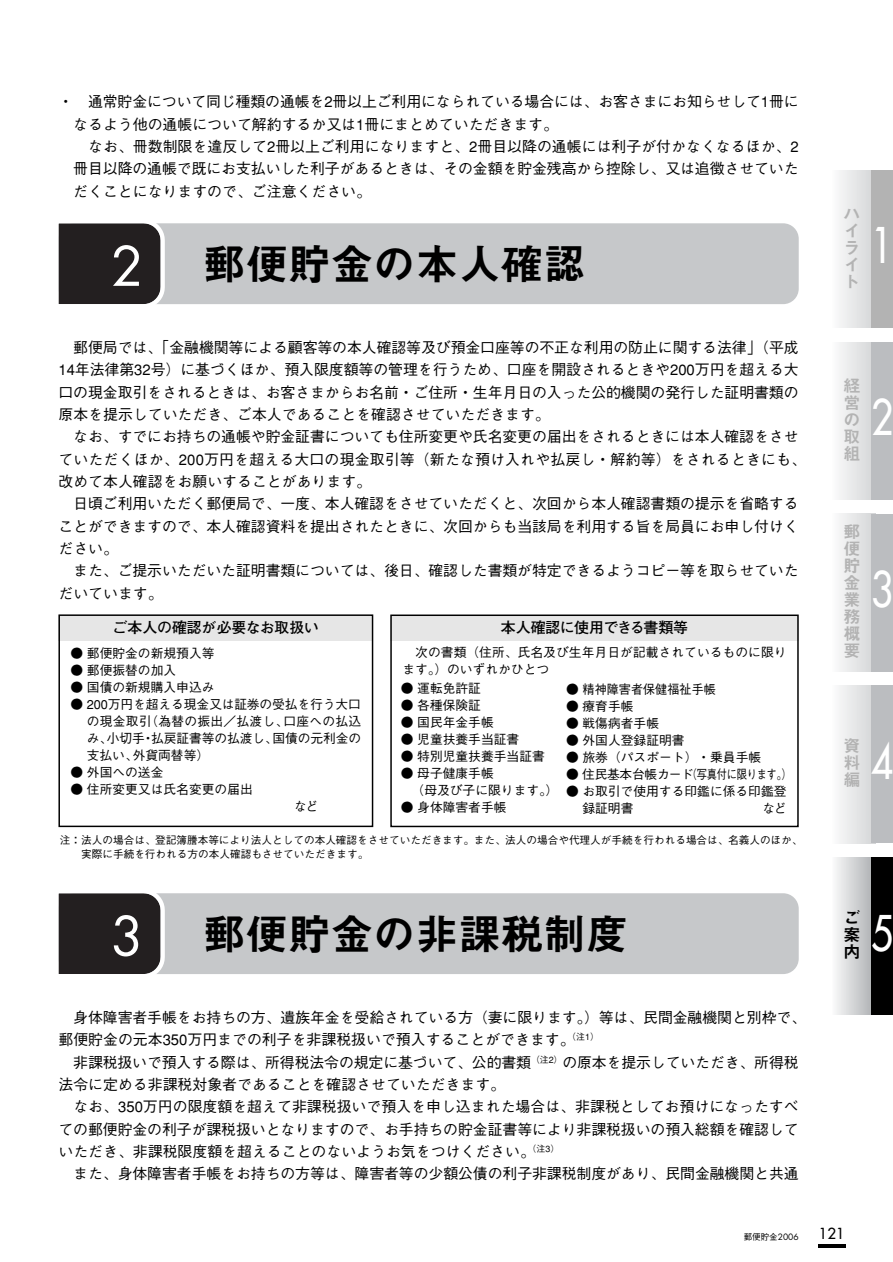
<style>
.page{position:relative;width:893px;height:1262px;background:#fff}
.page>*{position:absolute;margin:0;border:0;box-sizing:border-box;transform-origin:0 0}
.t1{font:47.85px "Futura";color:#fff;scale:.8 1}
.t2{font:42.6px "Midashi Go MB31";color:#000}
.t3{font:16.95px/17px "Midashi Go MB31";color:#b3b3b3;text-align:justify}
.t4{font:16.95px/17px "Midashi Go MB31";color:#000;text-align:justify}
.t5{font:500 14.85px/22.4px "Gothic BBB";letter-spacing:-.005em;color:#000}
.t6{font:700 14.85px "Futo Go B101";color:#000}
.t7{font:14.85px "Futura";color:#000}
.t8{font:500 12.75px/17px "Gothic BBB";color:#000}
.t9{font:500 12.75px "Gothic BBB";letter-spacing:-.02em;color:#000}
.t10{font:500 10.65px/13.8px "Gothic BBB";color:#000}
.t11{font:500 8.55px "Gothic BBB";color:#000}
.s1{font-family:"Futura";font-size:53.1px;color:#fff}
.s2{font-family:"Futura";font-weight:400}
</style>
<div class="page">
<svg style="left:839px;top:170px;width:32px;height:157px"></svg>
<div style="left:871px;top:170px;width:21px;height:157px;background:#b3b3b3"></div>
<svg style="left:839px;top:342px;width:32px;height:157px"></svg>
<div style="left:871px;top:342px;width:21px;height:157px;background:#bbbdc0"></div>
<svg style="left:839px;top:514px;width:32px;height:157px"></svg>
<div style="left:871px;top:514px;width:21px;height:157px;background:#bbbdc0"></div>
<svg style="left:839px;top:685px;width:32px;height:158px"></svg>
<div style="left:871px;top:685px;width:21px;height:158px;background:#bbbdc0"></div>
<svg style="left:836px;top:857px;width:35px;height:158px;background:#d3d4d6"></svg>
<div style="left:871px;top:857px;width:21px;height:158px;background:#000"></div>
<hr style="left:817px;top:1244px;width:28px;height:3px;background:#000">
<svg style="left:58px;top:614px;width:741px;height:214px"></svg>
<div style="left:58px;top:223px;width:740px;height:81px;background:#c6c8ca;border-radius:16px"></div>
<svg style="left:58px;top:223px;width:109px;height:81px;background:#343031"></svg>
<div style="left:58px;top:893px;width:740px;height:81px;background:#c6c8ca;border-radius:16px"></div>
<svg style="left:58px;top:893px;width:109px;height:81px;background:#343031"></svg>
<p class="t5" style="left:73px;top:93px;width:727px;text-indent:-15px">・ 通常貯金について同じ種類の通帳を2冊以上ご利用になられている場合には、お客さまにお知らせして1冊になるよう他の通帳について解約するか又は1冊にまとめていただきます。</p>
<p class="t5" style="left:73px;top:137px;width:727px;text-align:justify;text-indent:15px">なお、冊数制限を違反して2冊以上ご利用になりますと、2冊目以降の通帳には利子が付かなくなるほか、2冊目以降の通帳で既にお支払いした利子があるときは、その金額を貯金残高から控除し、又は追徴させていただくことになりますので、ご注意ください。</p>
<h2 class="t2" style="left:111px;top:248px;width:476px"><span class="s1">2</span> 郵便貯金の本人確認</h2>
<p class="t3" style="left:843px;top:207px;width:19px">ハイライト</p>
<h1 class="t1" style="left:871px;top:222px;width:29px">1</h1>
<p class="t5" style="left:58px;top:338px;width:741px;text-align:justify;text-indent:15px">郵便局では、「金融機関等による顧客等の本人確認等及び預金口座等の不正な利用の防止に関する法律」（平成14年法律第32号）に基づくほか、預入限度額等の管理を行うため、口座を開設されるときや200万円を超える大口の現金取引をされるときは、お客さまからお名前・ご住所・生年月日の入った公的機関の発行した証明書類の原本を提示していただき、ご本人であることを確認させていただきます。</p>
<p class="t5" style="left:58px;top:427px;width:749px;text-indent:15px">なお、すでにお持ちの通帳や貯金証書についても住所変更や氏名変更の届出をされるときには本人確認をさせていただくほか、200万円を超える大口の現金取引等（新たな預け入れや払戻し・解約等）をされるときにも、改めて本人確認をお願いすることがあります。</p>
<p class="t5" style="left:58px;top:494px;width:741px;text-align:justify;text-indent:15px">日頃ご利用いただく郵便局で、一度、本人確認をさせていただくと、次回から本人確認書類の提示を省略することができますので、本人確認資料を提出されたときに、次回からも当該局を利用する旨を局員にお申し付けください。</p>
<p class="t5" style="left:58px;top:561px;width:741px;text-indent:15px">また、ご提示いただいた証明書類については、後日、確認した書類が特定できるようコピー等を取らせていただいています。</p>
<p class="t6" style="left:113px;top:621px;width:208px">ご本人の確認が必要なお取扱い</p>
<p class="t6" style="left:501px;top:621px;width:189px">本人確認に使用できる書類等</p>
<p class="t8" style="left:71px;top:646px;width:145px">● 郵便貯金の新規預入等</p>
<p class="t8" style="left:71px;top:663px;width:107px">● 郵便振替の加入</p>
<p class="t8" style="left:71px;top:680px;width:145px">● 国債の新規購入申込み</p>
<p class="t8" style="left:87px;top:697px;width:276px;text-align:justify;text-indent:-16px">● 200万円を超える現金又は証券の受払を行う大口の現金取引（為替の振出／払渡し、口座への払込み、小切手・払戻証書等の払渡し、国債の元利金の支払い、外貨両替等）</p>
<p class="t8" style="left:71px;top:765px;width:94px">● 外国への送金</p>
<p class="t8" style="left:71px;top:782px;width:184px">● 住所変更又は氏名変更の届出</p>
<p class="t8" style="left:294px;top:799px;width:25px">など</p>
<p class="t8" style="left:402px;top:645px;width:385px;text-indent:13px">次の書類（住所、氏名及び生年月日が記載されているものに限ります。）のいずれかひとつ</p>
<p class="t8" style="left:401px;top:681px;width:82px">● 運転免許証</p>
<p class="t8" style="left:401px;top:698px;width:82px">● 各種保険証</p>
<p class="t8" style="left:401px;top:715px;width:94px">● 国民年金手帳</p>
<p class="t8" style="left:401px;top:732px;width:120px">● 児童扶養手当証書</p>
<p class="t8" style="left:401px;top:749px;width:145px">● 特別児童扶養手当証書</p>
<p class="t8" style="left:411px;top:766px;width:148px;text-indent:-11px">● 母子健康手帳<br>（母及び子に限ります。）</p>
<p class="t8" style="left:401px;top:800px;width:107px">● 身体障害者手帳</p>
<p class="t8" style="left:566px;top:683px;width:151px">● 精神障害者保健福祉手帳</p>
<p class="t8" style="left:566px;top:700px;width:69px">● 療育手帳</p>
<p class="t8" style="left:566px;top:717px;width:94px">● 戦傷病者手帳</p>
<p class="t8" style="left:566px;top:734px;width:120px">● 外国人登録証明書</p>
<p class="t8" style="left:566px;top:751px;width:196px">● 旅券（パスポート）・乗員手帳</p>
<p class="t9" style="left:566px;top:770px;width:227px">● 住民基本台帳カード（写真付に限ります。）</p>
<p class="t8" style="left:582px;top:785px;width:206px;text-indent:-16px">● お取引で使用する印鑑に係る印鑑登録証明書</p>
<p class="t8" style="left:762px;top:802px;width:25px">など</p>
<p class="t10" style="left:81px;top:835px;width:722px;text-indent:-21px">注：法人の場合は、登記簿謄本等により法人としての本人確認をさせていただきます。また、法人の場合や代理人が手続を行われる場合は、名義人のほか、実際に手続を行われる方の本人確認もさせていただきます。</p>
<h2 class="t2" style="left:111px;top:918px;width:519px"><span class="s1">3</span> 郵便貯金の非課税制度</h2>
<p class="t3" style="left:843px;top:379px;width:19px">経営の取組</p>
<h1 class="t1" style="left:871px;top:393px;width:29px">2</h1>
<p class="t3" style="left:843px;top:525px;width:19px">郵便貯金業務概要</p>
<h1 class="t1" style="left:871px;top:565px;width:29px">3</h1>
<p class="t3" style="left:843px;top:740px;width:19px">資料編</p>
<h1 class="t1" style="left:871px;top:737px;width:29px">4</h1>
<p class="t4" style="left:843px;top:911px;width:19px">ご案内</p>
<h1 class="t1" style="left:871px;top:909px;width:29px">5</h1>
<p class="t5" style="left:58px;top:1008px;width:749px;text-indent:15px">身体障害者手帳をお持ちの方、遺族年金を受給されている方（妻に限ります。）等は、民間金融機関と別枠で、郵便貯金の元本350万円までの利子を非課税扱いで預入することができます。<sup>（注1）</sup></p>
<p class="t5" style="left:58px;top:1053px;width:741px;text-indent:15px">非課税扱いで預入する際は、所得税法令の規定に基づいて、公的書類<sup>（注2）</sup>の原本を提示していただき、所得税法令に定める非課税対象者であることを確認させていただきます。</p>
<p class="t5" style="left:58px;top:1097px;width:741px;text-align:justify;text-indent:15px">なお、350万円の限度額を超えて非課税扱いで預入を申し込まれた場合は、非課税としてお預けになったすべての郵便貯金の利子が課税扱いとなりますので、お手持ちの貯金証書等により非課税扱いの預入総額を確認していただき、非課税限度額を超えることのないようお気をつけください。<sup>（注3）</sup></p>
<p class="t5" style="left:73px;top:1164px;width:727px">また、身体障害者手帳をお持ちの方等は、障害者等の少額公債の利子非課税制度があり、民間金融機関と共通</p>
<p class="t11" style="left:743px;top:1233px;width:56px">郵便貯金<span class="s2">2006</span></p>
<p class="t7" style="left:818px;top:1226px;width:27px">121</p>
</div>
